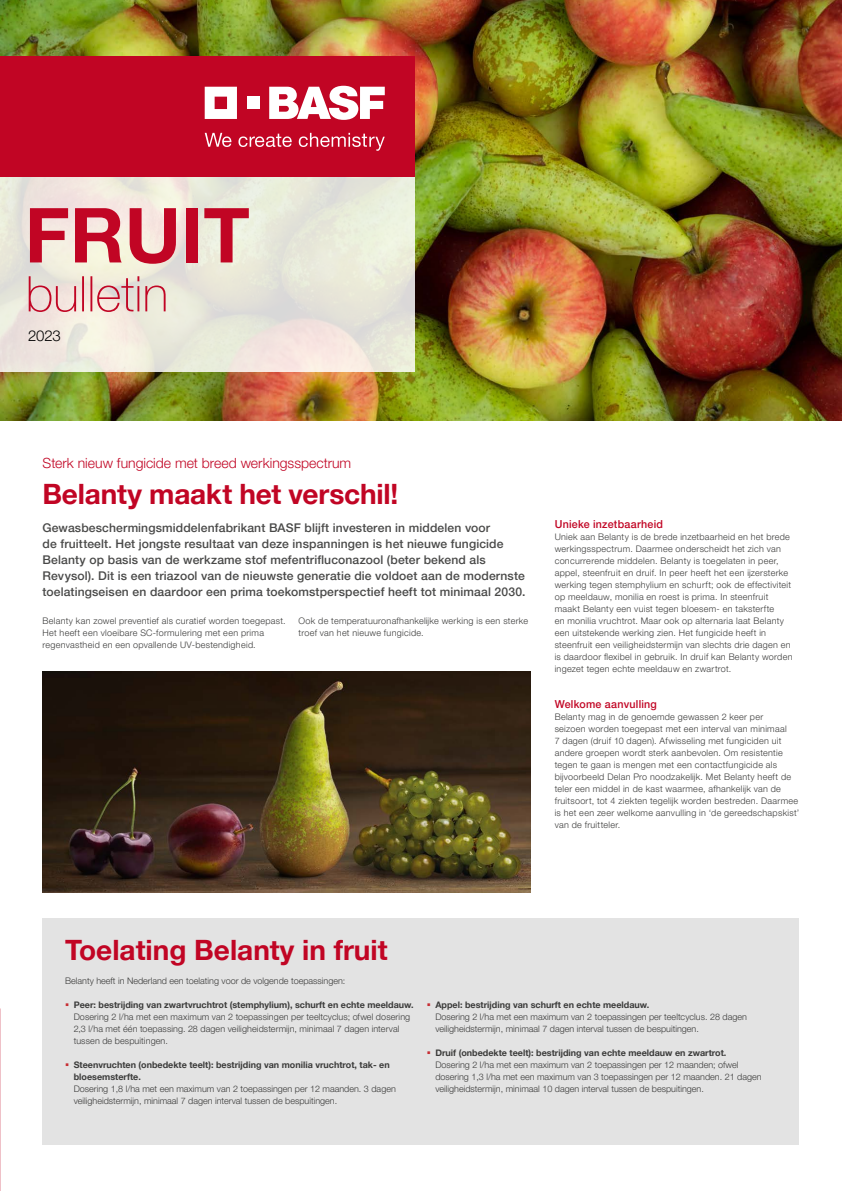
<style>
.page{position:relative;width:842px;height:1191px;background:#fff}
.page>*{position:absolute;margin:0;border:0;box-sizing:border-box;transform-origin:0 0}
.Bovenkop{font:700 76px "Helvetica Neue LT Pro";color:#c10524}
.Kop{font:700 28px "Helvetica Neue LT Pro";color:#c10524}
.t1{font:300 15px "Helvetica Neue LT Pro";color:#000}
.Bovenkop-2{font:300 14px "Helvetica Neue LT Pro";color:#c10524}
.Inleiding{font:500 12px/16px "Helvetica Neue LT Pro";letter-spacing:.01em;color:#494948}
.Tussenkop{font:500 11px "Helvetica Neue LT Pro";letter-spacing:.025em;color:#c10524}
.Platte_tekst{font:300 9px/12px "Helvetica Neue LT Pro";letter-spacing:.03em;color:#3b3b3a}
.Platte_tekst-2{font:300 9px/12px "Helvetica Neue LT Pro";color:#3b3b3a}
.Platte_tekst-3{font:300 9px/12px "Helvetica Neue LT Pro";letter-spacing:.01em;color:#3b3b3a}
.s1{color:#c72d33}
.s2{font-weight:700}
</style>
<div class="page">
<img style="left:0;top:0;width:842px;height:420px">
<svg style="left:0;top:177px;width:415px;height:195px;background:#ebe8dc"></svg>
<svg style="left:29px;top:276px;width:137px;height:36px;background:#e4bebb"></svg>
<div style="left:0;top:57px;width:415px;height:120px;background:#c10524"></div>
<svg style="left:205px;top:87px;width:32px;height:32px"></svg>
<div style="left:247px;top:97px;width:12px;height:12px;background:#fff"></div>
<svg style="left:269px;top:86px;width:116px;height:34px"></svg>
<svg style="left:205px;top:133px;width:26px;height:14px"></svg>
<svg style="left:238px;top:134px;width:54px;height:13px"></svg>
<svg style="left:299px;top:133px;width:86px;height:18px"></svg>
<div style="left:43px;top:917px;width:756px;height:227px;background:#e3e3e3"></div>
<img style="left:43px;top:671px;width:487px;height:221px">
<p class="Bovenkop" style="left:25px;top:188px;width:227px">FRUIT</p>
<p class="t1" style="left:28px;top:326px;width:34px">2023</p>
<p class="Bovenkop-2" style="left:43px;top:454px;width:310px">Sterk nieuw fungicide met breed werkingsspectrum</p>
<p class="Kop" style="left:43px;top:477px;width:357px">Belanty maakt het verschil!</p>
<p class="Inleiding" style="left:43px;top:519px;width:485px">Gewasbeschermingsmiddelenfabrikant BASF blijft investeren in middelen voor<br>de fruitteelt. Het jongste resultaat van deze inspanningen is het nieuwe fungicide Belanty op basis van de werkzame stof mefentrifluconazool (beter bekend als Revysol). Dit is een triazool van de nieuwste generatie die voldoet aan de modernste toelatingseisen en daardoor een prima toekomstperspectief heeft tot minimaal 2030.</p>
<p class="Platte_tekst" style="left:43px;top:615px;width:245px">Belanty kan zowel preventief als curatief worden toegepast.<br>Het heeft een vloeibare SC-formulering met een prima regenvastheid en een opvallende UV-bestendigheid.</p>
<p class="Platte_tekst" style="left:299px;top:615px;width:231px">Ook de temperatuuronafhankelijke werking is een sterke troef van het nieuwe fungicide.</p>
<p class="Tussenkop" style="left:555px;top:517px;width:110px">Unieke inzetbaarheid</p>
<p class="Platte_tekst" style="left:555px;top:531px;width:239px">Uniek aan Belanty is de brede inzetbaarheid en het brede werkingsspectrum. Daarmee onderscheidt het zich van concurrerende middelen. Belanty is toegelaten in peer, appel, steenfruit en druif. In peer heeft het een ijzersterke werking tegen stemphylium en schurft; ook de effectiviteit op meeldauw, monilia en roest is prima. In steenfruit maakt Belanty een vuist tegen bloesem- en taksterfte<br>en monilia vruchtrot. Maar ook op alternaria laat Belanty een uitstekende werking zien. Het fungicide heeft in steenfruit een veiligheidstermijn van slechts drie dagen en is daardoor flexibel in gebruik. In druif kan Belanty worden ingezet tegen echte meeldauw en zwartrot.</p>
<p class="Tussenkop" style="left:555px;top:697px;width:104px">Welkome aanvulling</p>
<p class="Platte_tekst" style="left:555px;top:711px;width:246px">Belanty mag in de genoemde gewassen 2 keer per<br>seizoen worden toegepast met een interval van minimaal<br>7 dagen (druif 10 dagen). Afwisseling met fungiciden uit andere groepen wordt sterk aanbevolen. Om resistentie tegen te gaan is mengen met een contactfungicide als bijvoorbeeld Delan Pro noodzakelijk. Met Belanty heeft de teler een middel in de kast waarmee, afhankelijk van de fruitsoort, tot 4 ziekten tegelijk worden bestreden. Daarmee is het een zeer welkome aanvulling in ‘de gereedschapskist’ van de fruitteler.</p>
<p class="Kop" style="left:65px;top:933px;width:324px">Toelating Belanty in fruit</p>
<p class="Platte_tekst-2" style="left:65px;top:975px;width:282px">Belanty heeft in Nederland een toelating voor de volgende toepassingen:</p>
<p class="Platte_tekst-3" style="left:74px;top:999px;width:341px;text-indent:-9px"><span class="s1">▪</span> <span class="s2">Peer: bestrijding van zwartvruchtrot (stemphylium), schurft en echte meeldauw.<br></span>Dosering 2 l/ha met een maximum van 2 toepassingen per teeltcyclus; ofwel dosering 2,3 l/ha met één toepassing. 28 dagen veiligheidstermijn, minimaal 7 dagen interval tussen de bespuitingen.</p>
<p class="Platte_tekst-2" style="left:74px;top:1059px;width:324px;text-indent:-9px"><span class="s1">▪</span> <span class="s2">Steenvruchten (onbedekte teelt): bestrijding van monilia vruchtrot, tak- en bloesemsterfte.<br></span>Dosering 1,8 l/ha met een maximum van 2 toepassingen per 12 maanden. 3 dagen veiligheidstermijn, minimaal 7 dagen interval tussen de bespuitingen.</p>
<p class="Platte_tekst-2" style="left:435px;top:999px;width:313px;text-indent:-9px"><span class="s1">▪</span> <span class="s2">Appel: bestrijding van schurft en echte meeldauw.<br></span>Dosering 2 l/ha met een maximum van 2 toepassingen per teeltcyclus. 28 dagen veiligheidstermijn, minimaal 7 dagen interval tussen de bespuitingen.</p>
<p class="Platte_tekst-2" style="left:435px;top:1047px;width:328px;text-indent:-9px"><span class="s1">▪</span> <span class="s2">Druif (onbedekte teelt): bestrijding van echte meeldauw en zwartrot.<br></span>Dosering 2 l/ha met een maximum van 2 toepassingen per 12 maanden; ofwel dosering 1,3 l/ha met een maximum van 3 toepassingen per 12 maanden. 21 dagen veiligheidstermijn, minimaal 10 dagen interval tussen de bespuitingen.</p>
</div>
